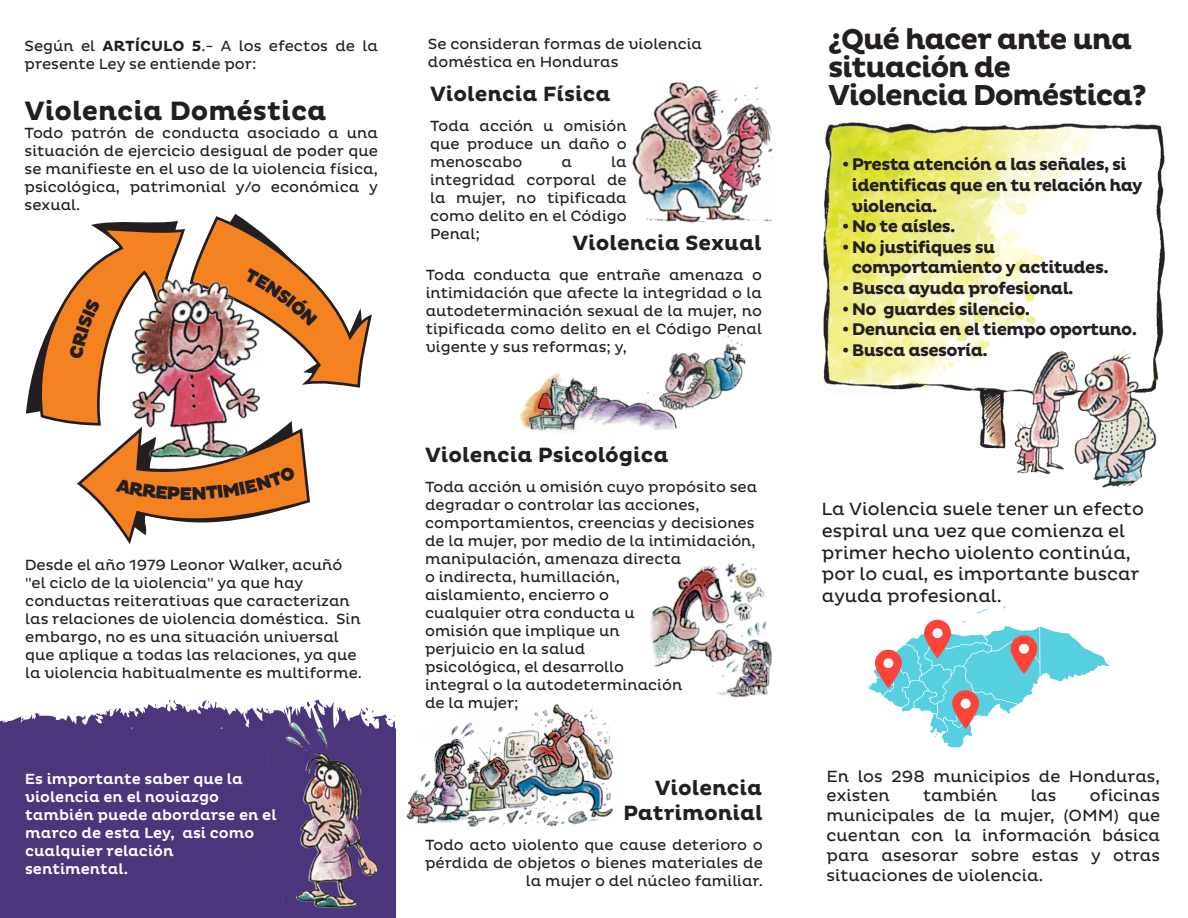
<style>
.page{position:relative;width:1188px;height:918px;background:#fff}
.page>*{position:absolute;margin:0;border:0;box-sizing:border-box;transform-origin:0 0}
.t1{font:700 29.25px/27.9px "Pluto";letter-spacing:-.045em;color:#231f20}
.t2{font:700 27px "Pluto";color:#231f20}
.t3{font:700 21px "Pluto";color:#231f20}
.t4{font:18px/21.6px "Pluto";color:#231f20}
.t5{font:700 17.25px/20.5px "Pluto";letter-spacing:-.04em;color:#231f20}
.t6{font:16.5px/19.8px "Pluto";color:#231f20}
.t7{font:15px/18px "Pluto";color:#231f20}
.t8{font:500 15px/18px "Pluto";color:#fff}
.s1{font-weight:700}
</style>
<div class="page">
<svg style="left:0;top:699px;width:267px;height:219px;background:#564384"></svg>
<svg style="left:187px;top:704px;width:10px;height:6px"></svg>
<svg style="left:169px;top:700px;width:3px;height:5px"></svg>
<img style="left:823px;top:122px;width:342px;height:327px">
<img style="left:406px;top:704px;width:208px;height:123px">
<img style="left:669px;top:335px;width:77px;height:75px">
<img style="left:519px;top:371px;width:160px;height:62px">
<img style="left:650px;top:563px;width:122px;height:135px">
<img style="left:632px;top:82px;width:141px;height:141px">
<img style="left:999px;top:340px;width:166px;height:148px">
<img style="left:267px;top:699px;width:130px;height:219px">
<svg style="left:868px;top:606px;width:242px;height:142px"></svg>
<div style="left:884px;top:658px;width:9px;height:10px;background:#fff;border-radius:50%"></div>
<svg style="left:843px;top:162px;width:5px;height:5px"></svg>
<svg style="left:843px;top:224px;width:5px;height:5px"></svg>
<svg style="left:843px;top:244px;width:5px;height:5px"></svg>
<svg style="left:843px;top:286px;width:5px;height:4px"></svg>
<svg style="left:843px;top:306px;width:5px;height:5px"></svg>
<svg style="left:843px;top:327px;width:5px;height:5px"></svg>
<svg style="left:843px;top:347px;width:5px;height:5px"></svg>
<svg style="left:26px;top:214px;width:346px;height:330px"></svg>
<p class="t7" style="left:25px;top:38px;width:355px">Según el <span class="s1">ARTÍCULO 5</span>.- A los efectos de la presente Ley se entiende por:</p>
<h2 class="t2" style="left:25px;top:95px;width:304px">Violencia Doméstica</h2>
<p class="t7" style="left:25px;top:124px;width:355px;text-align:justify">Todo patrón de conducta asociado a una situación de ejercicio desigual de poder que se manifieste en el uso de la violencia física, psicológica, patrimonial y/o económica y sexual.</p>
<p class="t7" style="left:25px;top:557px;width:339px">Desde el año 1979 Leonor Walker, acuñó "el ciclo de la violencia" ya que hay conductas reiterativas que caracterizan las relaciones de violencia doméstica. Sin embargo, no es una situación universal que aplique a todas las relaciones, ya que la violencia habitualmente es multiforme.</p>
<p class="t8" style="left:25px;top:771px;width:253px">Es importante saber que la violencia en el noviazgo también puede abordarse en el marco de esta Ley, asi como cualquier relación sentimental.</p>
<h1 class="t1" style="left:828px;top:26px;width:320px">¿Qué hacer ante una situación de<br>Violencia Doméstica?</h1>
<p class="t7" style="left:428px;top:35px;width:276px">Se consideran formas de violencia doméstica en Honduras</p>
<h3 class="t3" style="left:430px;top:82px;width:182px">Violencia Física</h3>
<p class="t7" style="left:430px;top:117px;width:198px;text-align:justify">Toda acción u omisión que produce un daño o menoscabo</p>
<p class="t7" style="left:430px;top:153px;width:198px;text-align:justify;text-indent:181px">la integridad corporal de la mujer, no tipificada como delito en el Código Penal;</p>
<p class="t5" style="left:852px;top:155px;width:292px">Presta atención a las señales, si identificas que en tu relación hay violencia.<br>No te aísles.<br>No justifiques su comportamiento y actitudes.<br>Busca ayuda profesional.<br>No guardes silencio.<br>Denuncia en el tiempo oportuno.<br>Busca asesoría.</p>
<p class="t7" style="left:562px;top:153px;width:12px">a</p>
<h3 class="t3" style="left:573px;top:231px;width:191px">Violencia Sexual</h3>
<p class="t7" style="left:426px;top:266px;width:338px;text-align:justify">Toda conducta que entrañe amenaza o intimidación que afecte la integridad o la autodeterminación sexual de la mujer, no tipificada como delito en el Código Penal vigente y sus reformas; y,</p>
<h3 class="t3" style="left:425px;top:443px;width:245px">Violencia Psicológica</h3>
<p class="t7" style="left:425px;top:478px;width:334px">Toda acción u omisión cuyo propósito sea degradar o controlar las acciones, comportamientos, creencias y decisiones de la mujer, por medio de la intimidación, manipulación, amenaza directa<br>o indirecta, humillación,<br>aislamiento, encierro o<br>cualquier otra conducta u<br>omisión que implique un<br>perjuicio en la salud<br>psicológica, el desarrollo<br>integral o la autodeterminación<br>de la mujer;</p>
<p class="t4" style="left:821px;top:499px;width:324px">La Violencia suele tener un efecto espiral una vez que comienza el primer hecho violento continúa, por lo cual, es importante buscar ayuda profesional.</p>
<h3 class="t3" style="left:655px;top:776px;width:109px">Violencia</h3>
<p class="t6" style="left:827px;top:766px;width:335px">En los 298 municipios de Honduras, existen</p>
<p class="t6" style="left:923px;top:786px;width:76px">también</p>
<p class="t6" style="left:1031px;top:786px;width:27px">las</p>
<p class="t6" style="left:827px;top:786px;width:335px;text-align:justify;text-indent:263px">oficinas municipales de la mujer, (OMM) que cuentan con la información básica para asesorar sobre estas y otras situaciones de violencia.</p>
<h3 class="t3" style="left:623px;top:801px;width:141px">Patrimonial</h3>
<p class="t7" style="left:425px;top:836px;width:339px;text-align:right">Todo acto violento que cause deterioro o pérdida de objetos o bienes materiales de la mujer o del núcleo familiar.</p>
</div>
